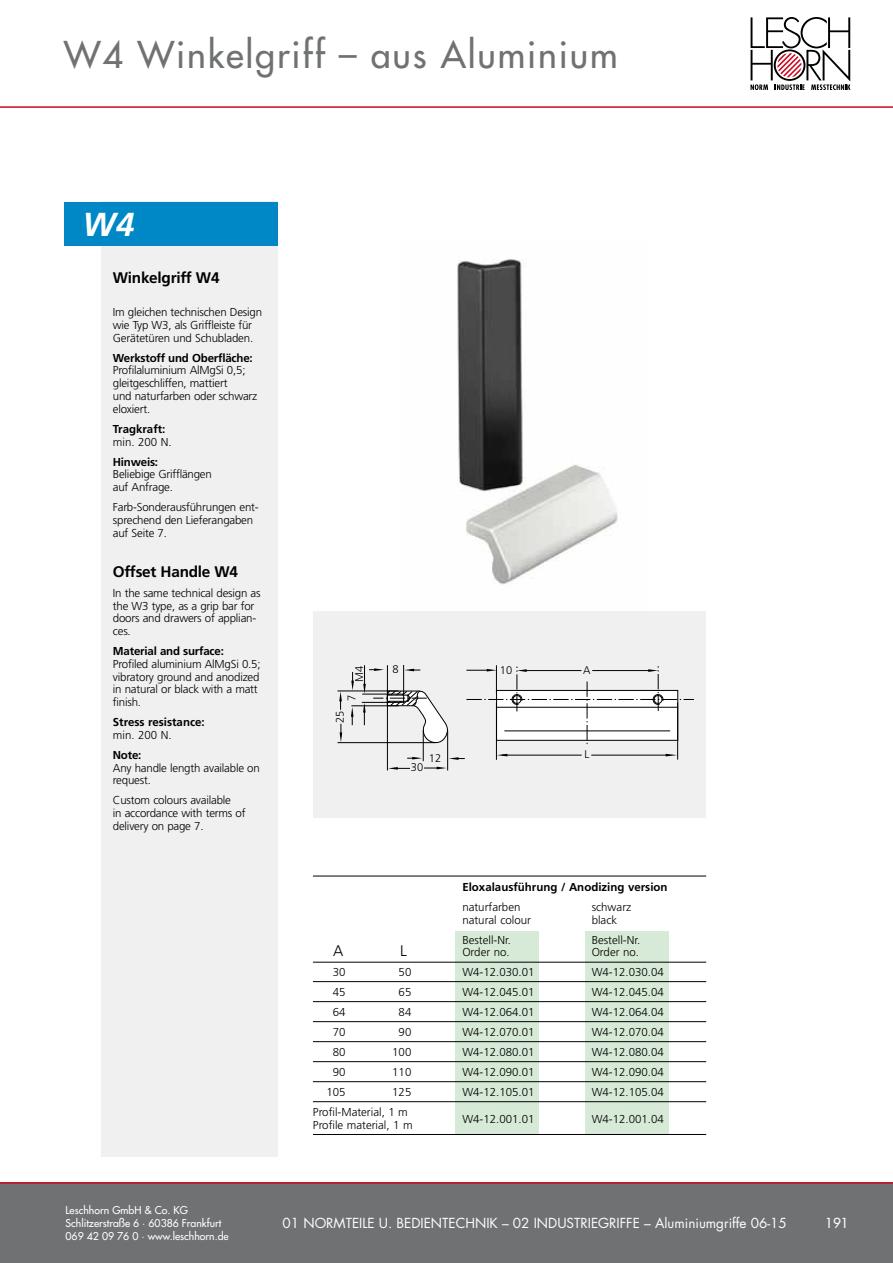
<style>
.page{position:relative;width:893px;height:1263px;background:#fff}
.page>*{position:absolute;margin:0;border:0;box-sizing:border-box;transform-origin:0 0}
.t1{font:500 36px "Futura Std";letter-spacing:.05em;color:#707172}
.t2{font:italic 700 33.15px "Frutiger LT Std";color:#fff}
.t3{font:700 15.3px "Frutiger LT Std";letter-spacing:-.015em;color:#000}
.t4{font:300 15.3px "Frutiger";color:#000}
.t5{font:13.5px "Futura Std";color:#fff}
.t6{font:500 13.5px "Futura Std";color:#fff}
.t7{font:300 11.55px/12.8px "Frutiger";letter-spacing:-.015em;color:#000}
.t8{font:700 11.55px "Frutiger LT Std";color:#000}
.t9{font:300 11.1px "Frutiger";color:#000}
.t10{font:500 10.5px/12.6px "Futura Std";color:#fff}
.s1{font-weight:400}
</style>
<div class="page">
<div style="left:0;top:1182px;width:893px;height:81px;background:#707172"></div>
<hr style="left:0;top:1182px;width:893px;height:2px;background:#cd071e">
<hr style="left:0;top:106px;width:893px;height:2px;background:#cd071e">
<svg style="left:750px;top:17px;width:100px;height:73px"></svg>
<img style="left:457px;top:259px;width:161px;height:326px">
<div style="left:101px;top:128px;width:176px;height:1029px;background:#f0f0f1"></div>
<div style="left:64px;top:202px;width:214px;height:44px;background:#0088c6"></div>
<div style="left:455px;top:931px;width:84px;height:203px;background:#d7ead7"></div>
<div style="left:585px;top:931px;width:84px;height:203px;background:#d7ead7"></div>
<div style="left:313px;top:611px;width:392px;height:207px;background:#f0f0f1"></div>
<svg style="left:449px;top:757px;width:16px;height:3px"></svg>
<svg style="left:407px;top:757px;width:15px;height:2px"></svg>
<svg style="left:388px;top:767px;width:22px;height:3px"></svg>
<svg style="left:424px;top:767px;width:22px;height:2px"></svg>
<svg style="left:666px;top:754px;width:11px;height:2px"></svg>
<svg style="left:497px;top:754px;width:10px;height:2px"></svg>
<hr style="left:502px;top:755px;width:80px;height:1px;background:#000">
<hr style="left:496px;top:703px;width:1px;height:57px;background:#000">
<hr style="left:677px;top:703px;width:1px;height:56px;background:#000">
<svg style="left:466px;top:665px;width:228px;height:81px"></svg>
<hr style="left:592px;top:670px;width:59px;height:1px;background:#000">
<hr style="left:591px;top:755px;width:77px;height:1px;background:#000">
<hr style="left:337px;top:742px;width:99px;height:1px;background:#000">
<hr style="left:337px;top:691px;width:62px;height:1px;background:#000">
<hr style="left:387px;top:665px;width:1px;height:105px;background:#000">
<hr style="left:351px;top:705px;width:48px;height:1px;background:#000">
<hr style="left:423px;top:730px;width:1px;height:31px;background:#000">
<hr style="left:447px;top:730px;width:1px;height:40px;background:#000">
<svg style="left:340px;top:724px;width:2px;height:18px"></svg>
<svg style="left:339px;top:691px;width:3px;height:19px"></svg>
<svg style="left:351px;top:672px;width:3px;height:18px"></svg>
<svg style="left:351px;top:707px;width:3px;height:18px"></svg>
<svg style="left:361px;top:665px;width:87px;height:78px"></svg>
<hr style="left:313px;top:876px;width:393px;height:1px;background:#000">
<hr style="left:313px;top:962px;width:393px;height:1px;background:#000">
<hr style="left:313px;top:981px;width:393px;height:1px;background:#000">
<hr style="left:313px;top:1001px;width:393px;height:1px;background:#000">
<hr style="left:313px;top:1021px;width:393px;height:1px;background:#000">
<hr style="left:313px;top:1041px;width:393px;height:1px;background:#000">
<hr style="left:313px;top:1061px;width:393px;height:1px;background:#000">
<hr style="left:313px;top:1081px;width:393px;height:1px;background:#000">
<hr style="left:313px;top:1101px;width:393px;height:1px;background:#000">
<hr style="left:313px;top:1134px;width:393px;height:1px;background:#000">
<div style="left:65px;top:124px;width:232px;height:77px;background:#fff"></div>
<h1 class="t1" style="left:64px;top:32px;width:555px">W4 Winkelgriff – aus Aluminium</h1>
<h2 class="t2" style="left:83px;top:205px;width:53px">W4</h2>
<h3 class="t3" style="left:113px;top:269px;width:108px">Winkelgriff W4</h3>
<p class="t7" style="left:113px;top:306px;width:151px">Im gleichen technischen Design wie Typ W3, als Griffleiste für<br>Gerätetüren und Schubladen.</p>
<p class="t8" style="left:113px;top:351px;width:141px">Werkstoff und Oberfläche:</p>
<p class="t7" style="left:113px;top:364px;width:146px">Profilaluminium AlMgSi 0,5; gleitgeschliffen, mattiert<br>und naturfarben oder schwarz eloxiert.</p>
<p class="t8" style="left:113px;top:422px;width:54px">Tragkraft:</p>
<p class="t7" style="left:113px;top:435px;width:60px">min. 200 N.</p>
<p class="t8" style="left:113px;top:455px;width:47px">Hinweis:</p>
<p class="t7" style="left:113px;top:468px;width:101px">Beliebige Grifflängen auf An frage.</p>
<p class="t7" style="left:113px;top:501px;width:147px">Farb-Sonderausführungen ent&shy;sprechend den Lieferangaben auf Seite 7.</p>
<h3 class="t3" style="left:113px;top:562px;width:127px">Offset Handle W4</h3>
<p class="t7" style="left:113px;top:586px;width:149px">In the same technical design as the W3 type, as a grip bar for doors and drawers of applian&shy;ces.</p>
<p class="t8" style="left:113px;top:644px;width:113px">Material and surface:</p>
<p class="t7" style="left:113px;top:657px;width:149px">Profiled aluminium AlMgSi 0.5; vibratory ground and anodized in natural or black with a matt finish.</p>
<p class="t8" style="left:113px;top:715px;width:93px">Stress resistance:</p>
<p class="t7" style="left:113px;top:728px;width:60px">min. 200 N.</p>
<p class="t8" style="left:113px;top:748px;width:30px">Note:</p>
<p class="t7" style="left:113px;top:761px;width:148px">Any handle length available on request.</p>
<p class="t7" style="left:113px;top:794px;width:134px">Custom colours available<br>in accordance with terms of delivery on page 7.</p>
<p class="t9" style="left:353px;top:681px;width:18px;rotate:-90deg">M4</p>
<p class="t9" style="left:345px;top:701px;width:8px;rotate:-90deg">7</p>
<p class="t9" style="left:334px;top:723px;width:14px;rotate:-90deg">25</p>
<p class="t9" style="left:392px;top:663px;width:8px">8</p>
<p class="t9" style="left:500px;top:663px;width:14px">10</p>
<p class="t9" style="left:583px;top:663px;width:9px">A</p>
<p class="t9" style="left:429px;top:751px;width:14px">12</p>
<p class="t9" style="left:411px;top:761px;width:14px">30</p>
<p class="t9" style="left:585px;top:748px;width:6px">L</p>
<p class="t8" style="left:462px;top:880px;width:207px">Eloxalausführung / Anodizing version</p>
<p class="t7" style="left:462px;top:900px;width:60px">naturfarben</p>
<p class="t7" style="left:592px;top:900px;width:41px">schwarz</p>
<p class="t7" style="left:462px;top:913px;width:70px">natural colour</p>
<p class="t7" style="left:592px;top:913px;width:27px">black</p>
<p class="t7" style="left:462px;top:933px;width:50px">Bestell-Nr.</p>
<p class="t7" style="left:592px;top:933px;width:50px">Bestell-Nr.</p>
<h3 class="t4" style="left:333px;top:942px;width:12px">A</h3>
<h3 class="t4" style="left:400px;top:942px;width:8px">L</h3>
<p class="t7" style="left:462px;top:946px;width:49px">Order no.</p>
<p class="t7" style="left:592px;top:946px;width:49px">Order no.</p>
<p class="t7" style="left:333px;top:966px;width:14px">30</p>
<p class="t7" style="left:399px;top:966px;width:14px">50</p>
<p class="t7" style="left:462px;top:966px;width:74px">W4-12.030.01</p>
<p class="t7" style="left:592px;top:966px;width:74px">W4-12.030.04</p>
<p class="t7" style="left:333px;top:986px;width:14px">45</p>
<p class="t7" style="left:399px;top:986px;width:14px">65</p>
<p class="t7" style="left:462px;top:986px;width:74px">W4-12.045.01</p>
<p class="t7" style="left:592px;top:986px;width:74px">W4-12.045.04</p>
<p class="t7" style="left:333px;top:1006px;width:14px">64</p>
<p class="t7" style="left:399px;top:1006px;width:14px">84</p>
<p class="t7" style="left:462px;top:1006px;width:74px">W4-12.064.01</p>
<p class="t7" style="left:592px;top:1006px;width:74px">W4-12.064.04</p>
<p class="t7" style="left:333px;top:1026px;width:14px">70</p>
<p class="t7" style="left:399px;top:1026px;width:14px">90</p>
<p class="t7" style="left:462px;top:1026px;width:74px">W4-12.070.01</p>
<p class="t7" style="left:592px;top:1026px;width:74px">W4-12.070.04</p>
<p class="t7" style="left:333px;top:1046px;width:14px">80</p>
<p class="t7" style="left:392px;top:1046px;width:21px">100</p>
<p class="t7" style="left:462px;top:1046px;width:74px">W4-12.080.01</p>
<p class="t7" style="left:592px;top:1046px;width:74px">W4-12.080.04</p>
<p class="t7" style="left:333px;top:1066px;width:14px">90</p>
<p class="t7" style="left:392px;top:1066px;width:21px">110</p>
<p class="t7" style="left:462px;top:1066px;width:74px">W4-12.090.01</p>
<p class="t7" style="left:592px;top:1066px;width:74px">W4-12.090.04</p>
<p class="t7" style="left:326px;top:1086px;width:21px">105</p>
<p class="t7" style="left:392px;top:1086px;width:21px">125</p>
<p class="t7" style="left:462px;top:1086px;width:74px">W4-12.105.01</p>
<p class="t7" style="left:592px;top:1086px;width:74px">W4-12.105.04</p>
<p class="t7" style="left:313px;top:1106px;width:96px">Profil-Material, 1 m</p>
<p class="t7" style="left:462px;top:1112px;width:74px">W4-12.001.01</p>
<p class="t7" style="left:592px;top:1112px;width:74px">W4-12.001.04</p>
<p class="t7" style="left:313px;top:1119px;width:101px">Profile material, 1 m</p>
<p class="t10" style="left:66px;top:1204px;width:165px">Leschhorn GmbH &amp; Co. KG<br>Schlitzerstraße 6 <span class="s1">·</span> 60386 Frankfurt<br>069 42 09 76 0 <span class="s1">·</span> www.leschhorn.de</p>
<p class="t5" style="left:283px;top:1214px;width:299px">01 NORMTEILE U. BEDIENTECHN IK – 02 INDUSTRIE</p>
<p class="t5" style="left:598px;top:1214px;width:190px">GRIFFE – ALUMINIUMGRIFFE 06-15</p>
<p class="t6" style="left:825px;top:1215px;width:25px">191</p>
</div>
